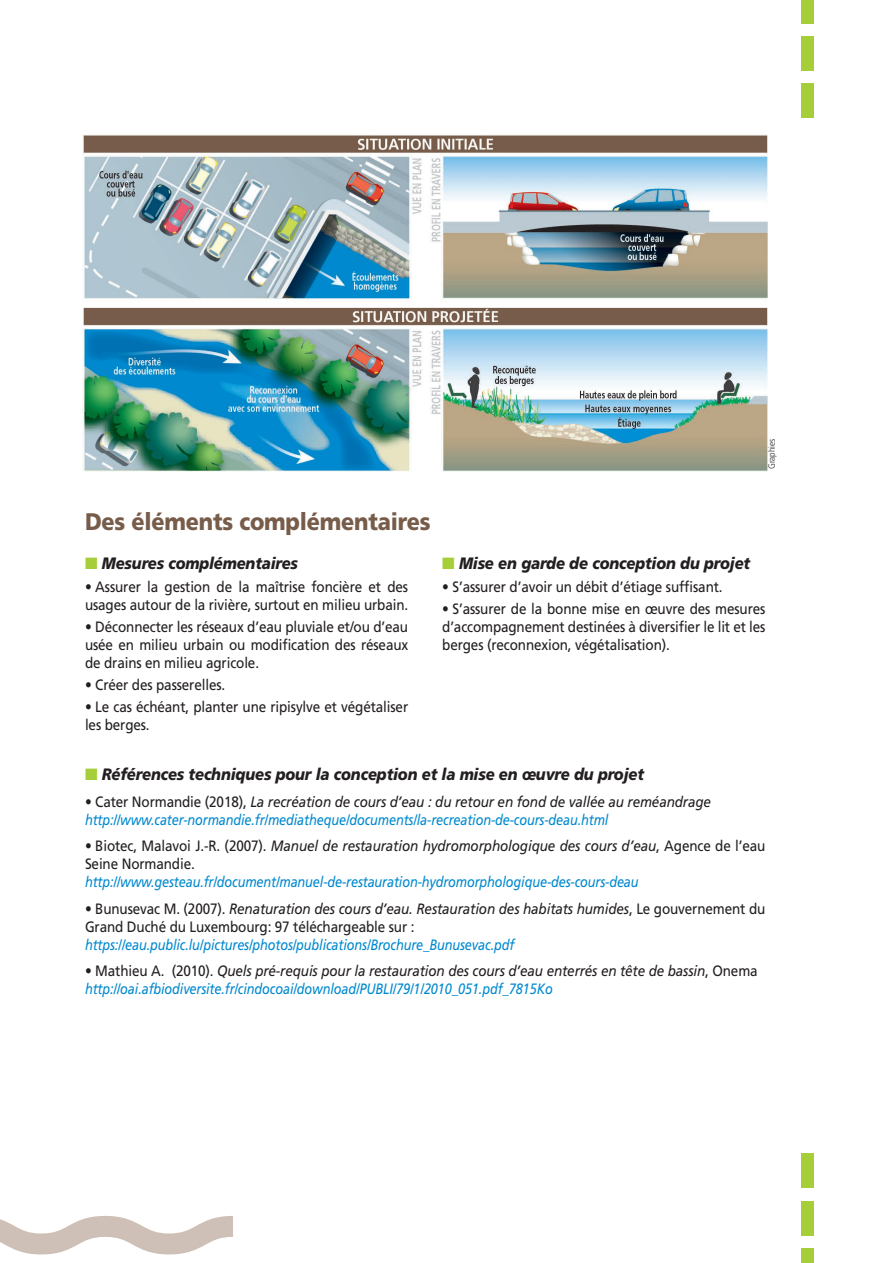
<style>
.page{position:relative;width:893px;height:1263px;background:#fff}
.page>*{position:absolute;margin:0;border:0;box-sizing:border-box;transform-origin:0 0}
.titre_11_Restaurati{font:900 24px "Frutiger";letter-spacing:-.01em;color:#775c4a;scale:.9 1}
.titre_111_fiches{font:italic 900 16.5px "Frutiger";letter-spacing:-.01em;color:#231f20;scale:.9 1}
.a_corps_base{font:15px/18px "Frutiger";letter-spacing:-.01em;color:#231f20;scale:.9 1}
.a_corps_base-2{font:italic 15px "Frutiger";letter-spacing:-.01em;color:#0089cf;scale:.85 1}
.a_corps_base-3{font:italic 15px "Frutiger";letter-spacing:-.01em;color:#231f20;scale:.9 1}
.crédits{font:300 9px "Frutiger";letter-spacing:-.01em;color:#231f20;scale:.9 1}
.s1{color:#a6ce39}
.s2{font-style:normal}
.s3{font-style:italic}
</style>
<div class="page">
<svg style="left:0;top:1216px;width:233px;height:38px"></svg>
<div style="left:801px;top:83px;width:13px;height:34px;background:#a6ce39"></div>
<div style="left:801px;top:36px;width:13px;height:34px;background:#a6ce39"></div>
<div style="left:801px;top:0;width:13px;height:24px;background:#a6ce39"></div>
<div style="left:801px;top:1248px;width:13px;height:15px;background:#a6ce39"></div>
<div style="left:801px;top:1201px;width:13px;height:34px;background:#a6ce39"></div>
<div style="left:801px;top:1154px;width:13px;height:34px;background:#a6ce39"></div>
<img style="left:83px;top:134px;width:684px;height:337px">
<p class="crédits" style="left:767px;top:469px;width:35px;rotate:-90deg">Graphies</p>
<p class="titre_11_Restaurati" style="left:85px;top:507px;width:385px">Des éléments complémentaires</p>
<p class="titre_111_fiches" style="left:85px;top:554px;width:238px"><span class="s1">■</span> Mesures complémentaires</p>
<p class="a_corps_base" style="left:85px;top:577px;width:361px">• Assurer la gestion de la maîtrise foncière et des usages autour de la rivière, surtout en milieu urbain.</p>
<p class="a_corps_base" style="left:85px;top:617px;width:361px;text-align:justify">• Déconnecter les réseaux d’eau pluviale et/ou d’eau usée en milieu urbain ou modification des réseaux de drains en milieu agricole.</p>
<p class="a_corps_base" style="left:85px;top:676px;width:157px">• Créer des passerelles.</p>
<p class="a_corps_base" style="left:85px;top:698px;width:361px">• Le cas échéant, planter une ripisylve et végétaliser les berges.</p>
<p class="titre_111_fiches" style="left:442px;top:554px;width:344px"><span class="s1">■</span> Mise en garde de conception du projet</p>
<p class="a_corps_base" style="left:442px;top:577px;width:313px">• S’assurer d’avoir un débit d’étiage suffisant.</p>
<p class="a_corps_base" style="left:442px;top:599px;width:361px;text-align:justify">• S’assurer de la bonne mise en œuvre des mesures d’accompagnement destinées à diversifier le lit et les berges (reconnexion, végétalisation).</p>
<p class="titre_111_fiches" style="left:85px;top:764px;width:623px"><span class="s1">■</span> Références techniques pour la conception et la mise en œuvre du projet</p>
<p class="a_corps_base-3" style="left:85px;top:793px;width:697px"><span class="s2">• Cater Normandie (2018),</span> La recréation de cours d’eau : du retour en fond de vallée au reméandrage</p>
<p class="a_corps_base-2" style="left:85px;top:811px;width:617px">http://www.cater-normandie.fr/mediatheque/documents/la-recreation-de-cours-deau.html</p>
<p class="a_corps_base" style="left:85px;top:837px;width:757px">• Biotec, Malavoi J.-R. (2007). <span class="s3">Manuel de restauration hydromorphologique des cours d’eau</span>, Agence de l’eau<br>Seine Normandie.</p>
<p class="a_corps_base-2" style="left:85px;top:873px;width:653px">http://www.gesteau.fr/document/manuel-de-restauration-hydromorphologique-des-cours-deau</p>
<p class="a_corps_base" style="left:85px;top:899px;width:757px">• Bunusevac M. (2007). <span class="s3">Renaturation des cours d’eau. Restauration des habitats humides</span>, Le gouvernement du<br>Grand Duché du Luxembourg: 97 téléchargeable sur :</p>
<p class="a_corps_base-2" style="left:85px;top:936px;width:507px">https://eau.public.lu/pictures/photos/publications/Brochure_Bunusevac.pdf</p>
<p class="a_corps_base-3" style="left:85px;top:962px;width:749px"><span class="s2">• Mathieu A. (2010).</span> Quels pré-requis pour la restauration des cours d’eau enterrés en tête de bassin<span class="s2">, Onema</span></p>
<p class="a_corps_base-2" style="left:85px;top:980px;width:552px">http://oai.afbiodiversite.fr/cindocoai/download/PUBLI/79/1/2010_051.pdf_7815Ko</p>
</div>
